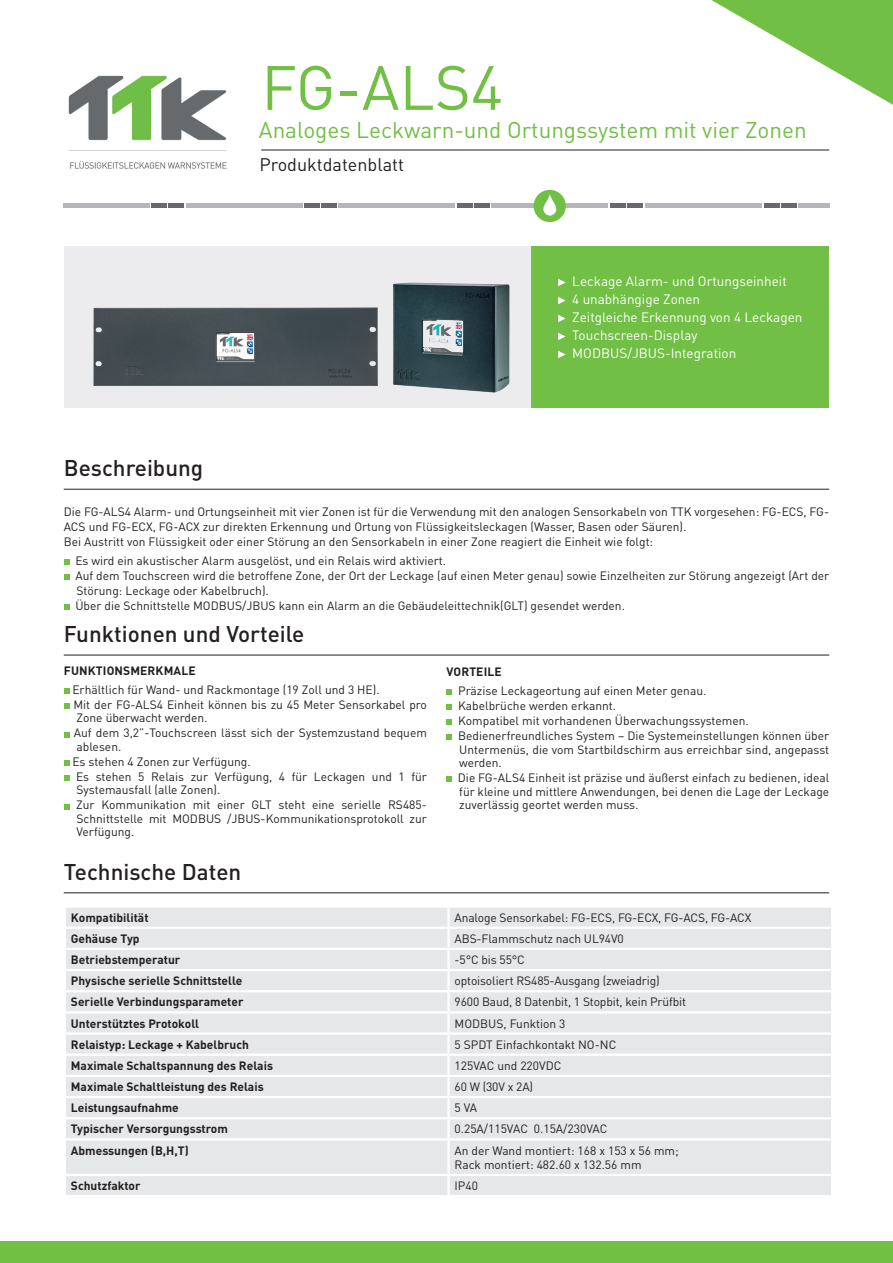
<style>
.page{position:relative;width:893px;height:1263px;background:#fff}
.page>*{position:absolute;margin:0;border:0;box-sizing:border-box;transform-origin:0 0}
.t1{font:61.5px "DINOT";color:#71bf44}
.t2{font:500 22.5px "DINOT";color:#231f20}
.t3{font:22.5px "DINOT";color:#71bf44}
.t4{font:18px "DINOT";color:#231f20}
.t5{font:13.5px/18px "DINOT";color:#fff}
.t6{font:12px/15px "DINOT";color:#231f20}
.t7{font:700 12px "DINOT";color:#231f20}
</style>
<div class="page">
<div style="left:64px;top:247px;width:467px;height:161px;background:#ececee"></div>
<div style="left:531px;top:247px;width:298px;height:161px;background:#71bf44"></div>
<div style="left:0;top:1242px;width:893px;height:21px;background:#71bf44"></div>
<hr style="left:261px;top:150px;width:568px;height:1px;background:#231f20">
<hr style="left:64px;top:204px;width:86px;height:4px;background:#b5b5ba">
<hr style="left:151px;top:204px;width:16px;height:4px;background:#69686e">
<hr style="left:186px;top:204px;width:117px;height:4px;background:#b5b5ba">
<hr style="left:169px;top:204px;width:15px;height:4px;background:#69686e">
<hr style="left:304px;top:204px;width:16px;height:4px;background:#69686e">
<hr style="left:339px;top:204px;width:116px;height:4px;background:#b5b5ba">
<hr style="left:321px;top:204px;width:16px;height:4px;background:#69686e">
<hr style="left:457px;top:204px;width:15px;height:4px;background:#69686e">
<hr style="left:491px;top:204px;width:117px;height:4px;background:#b5b5ba">
<hr style="left:474px;top:204px;width:16px;height:4px;background:#69686e">
<hr style="left:610px;top:204px;width:16px;height:4px;background:#69686e">
<hr style="left:628px;top:204px;width:15px;height:4px;background:#69686e">
<hr style="left:798px;top:204px;width:31px;height:4px;background:#b5b5ba">
<hr style="left:781px;top:204px;width:15px;height:4px;background:#69686e">
<hr style="left:645px;top:204px;width:117px;height:4px;background:#b5b5ba">
<hr style="left:764px;top:204px;width:15px;height:4px;background:#69686e">
<div style="left:534px;top:190px;width:32px;height:32px;background:#71bf44;border-radius:50%"></div>
<svg style="left:543px;top:194px;width:13px;height:22px"></svg>
<svg style="left:711px;top:0;width:182px;height:105px"></svg>
<img style="left:393px;top:282px;width:117px;height:111px">
<img style="left:93px;top:298px;width:303px;height:92px">
<div style="left:66px;top:908px;width:765px;height:287px;background:#e6e7e9"></div>
<hr style="left:447px;top:908px;width:3px;height:18px;background:#fff">
<hr style="left:64px;top:926px;width:385px;height:3px;background:#fff">
<hr style="left:449px;top:926px;width:384px;height:3px;background:#fff">
<hr style="left:447px;top:929px;width:3px;height:19px;background:#fff">
<hr style="left:64px;top:948px;width:385px;height:2px;background:#fff">
<hr style="left:449px;top:948px;width:384px;height:2px;background:#fff">
<hr style="left:447px;top:950px;width:3px;height:19px;background:#fff">
<hr style="left:64px;top:969px;width:385px;height:2px;background:#fff">
<hr style="left:449px;top:969px;width:384px;height:2px;background:#fff">
<hr style="left:447px;top:971px;width:3px;height:19px;background:#fff">
<hr style="left:64px;top:990px;width:385px;height:2px;background:#fff">
<hr style="left:449px;top:990px;width:384px;height:2px;background:#fff">
<hr style="left:447px;top:992px;width:3px;height:19px;background:#fff">
<hr style="left:64px;top:1011px;width:385px;height:2px;background:#fff">
<hr style="left:449px;top:1011px;width:384px;height:2px;background:#fff">
<hr style="left:447px;top:1013px;width:3px;height:19px;background:#fff">
<hr style="left:64px;top:1032px;width:385px;height:3px;background:#fff">
<hr style="left:449px;top:1032px;width:384px;height:3px;background:#fff">
<hr style="left:447px;top:1035px;width:3px;height:18px;background:#fff">
<hr style="left:64px;top:1053px;width:385px;height:3px;background:#fff">
<hr style="left:449px;top:1053px;width:384px;height:3px;background:#fff">
<hr style="left:447px;top:1056px;width:3px;height:19px;background:#fff">
<hr style="left:64px;top:1075px;width:385px;height:2px;background:#fff">
<hr style="left:449px;top:1075px;width:384px;height:2px;background:#fff">
<hr style="left:447px;top:1077px;width:3px;height:19px;background:#fff">
<hr style="left:64px;top:1096px;width:385px;height:2px;background:#fff">
<hr style="left:449px;top:1096px;width:384px;height:2px;background:#fff">
<hr style="left:447px;top:1098px;width:3px;height:19px;background:#fff">
<hr style="left:64px;top:1117px;width:385px;height:2px;background:#fff">
<hr style="left:449px;top:1117px;width:384px;height:2px;background:#fff">
<hr style="left:447px;top:1119px;width:3px;height:19px;background:#fff">
<hr style="left:64px;top:1138px;width:385px;height:2px;background:#fff">
<hr style="left:449px;top:1138px;width:384px;height:2px;background:#fff">
<hr style="left:447px;top:1140px;width:3px;height:34px;background:#fff">
<hr style="left:64px;top:1174px;width:385px;height:2px;background:#fff">
<hr style="left:449px;top:1174px;width:384px;height:2px;background:#fff">
<hr style="left:447px;top:1176px;width:3px;height:19px;background:#fff">
<img style="left:68px;top:75px;width:159px;height:94px">
<svg style="left:64px;top:559px;width:5px;height:6px"></svg>
<svg style="left:64px;top:574px;width:5px;height:6px"></svg>
<svg style="left:64px;top:604px;width:5px;height:6px"></svg>
<svg style="left:64px;top:688px;width:5px;height:6px"></svg>
<svg style="left:64px;top:703px;width:5px;height:6px"></svg>
<svg style="left:64px;top:732px;width:5px;height:5px"></svg>
<svg style="left:64px;top:760px;width:5px;height:6px"></svg>
<svg style="left:64px;top:775px;width:5px;height:6px"></svg>
<svg style="left:64px;top:804px;width:5px;height:5px"></svg>
<svg style="left:446px;top:689px;width:6px;height:6px"></svg>
<svg style="left:446px;top:704px;width:6px;height:6px"></svg>
<svg style="left:446px;top:719px;width:6px;height:6px"></svg>
<svg style="left:446px;top:734px;width:6px;height:6px"></svg>
<svg style="left:446px;top:776px;width:6px;height:6px"></svg>
<hr style="left:64px;top:489px;width:765px;height:1px;background:#231f20">
<hr style="left:64px;top:655px;width:765px;height:1px;background:#231f20">
<hr style="left:64px;top:892px;width:765px;height:1px;background:#231f20">
<svg style="left:558px;top:279px;width:8px;height:7px"></svg>
<svg style="left:558px;top:297px;width:8px;height:7px"></svg>
<svg style="left:558px;top:315px;width:8px;height:7px"></svg>
<svg style="left:558px;top:333px;width:8px;height:7px"></svg>
<svg style="left:558px;top:351px;width:8px;height:7px"></svg>
<h1 class="t1" style="left:261px;top:46px;width:243px">FG-ALS4</h1>
<h2 class="t3" style="left:259px;top:115px;width:549px">Analoges Leckwarn-und Ortungssystem mit vier Zonen</h2>
<h3 class="t4" style="left:259px;top:153px;width:146px">Produktdatenblatt</h3>
<h2 class="t2" style="left:64px;top:453px;width:141px">Beschreibung</h2>
<p class="t5" style="left:572px;top:272px;width:232px">Leckage Alarm- und Ortungseinheit<br>4 unabhängige Zonen<br>Zeitgleiche Erkennung von 4 Leckagen<br>Touchscreen-Display<br>MODBUS/JBUS-Integration</p>
<p class="t6" style="left:64px;top:503px;width:767px">Die FG-ALS4 Alarm- und Ortungseinheit mit vier Zonen ist für die Verwendung mit den analogen Sensorkabeln von TTK vorgesehen: FG-ECS, FG-<br>ACS und FG-ECX, FG-ACX zur direkten Erkennung und Ortung von Flüssigkeitsleckagen (Wasser, Basen oder Säuren).<br>Bei Austritt von Flüssigkeit oder einer Störung an den Sensorkabeln in einer Zone reagiert die Einheit wie folgt:</p>
<p class="t6" style="left:75px;top:552px;width:755px">Es wird ein akustischer Alarm ausgelöst, und ein Relais wird aktiviert.<br>Auf dem Touchscreen wird die betroffene Zone, der Ort der Leckage (auf einen Meter genau) sowie Einzelheiten zur Störung angezeigt (Art der Störung: Leckage oder Kabelbruch).<br>Über die Schnittstelle MODBUS/JBUS kann ein Alarm an die Gebäudeleittechnik(GLT) gesendet werden.</p>
<h2 class="t2" style="left:64px;top:619px;width:242px">Funktionen und Vorteile</h2>
<p class="t7" style="left:64px;top:662px;width:133px">FUNKTIONSMERKMALE</p>
<p class="t6" style="left:72px;top:682px;width:356px">Erhältlich für Wand- und Rackmontage (19 Zoll und 3 HE).<br>Mit der FG-ALS4 Einheit können bis zu 45 Meter Sensorkabel pro</p>
<p class="t6" style="left:74px;top:710px;width:355px">Zone überwacht werden.<br>Auf dem 3,2”-Touchscreen lässt sich der Systemzustand bequem</p>
<p class="t6" style="left:72px;top:739px;width:356px;text-indent:4px">ablesen.<br>Es stehen 4 Zonen zur Verfügung.<br>Es stehen 5 Relais zur Verfügung, 4 für Leckagen und 1 für</p>
<p class="t6" style="left:76px;top:782px;width:352px">Systemausfall (alle Zonen).<br>Zur Kommunikation mit einer GLT steht eine serielle RS485-</p>
<p class="t6" style="left:77px;top:811px;width:352px;line-height:13.5px">Schnittstelle mit MODBUS /JBUS-Kommunikationsprotokoll zur<br>Verfügung.</p>
<h2 class="t2" style="left:64px;top:857px;width:179px">Technische Daten</h2>
<p class="t7" style="left:447px;top:663px;width:57px">VORTEILE</p>
<p class="t6" style="left:458px;top:683px;width:373px">Präzise Leckageortung auf einen Meter genau.<br>Kabelbrüche werden erkannt.<br>Kompatibel mit vorhandenen Überwachungssystemen.<br>Bedienerfreundliches System – Die Systemeinstellungen können über</p>
<p class="t6" style="left:459px;top:742px;width:371px;line-height:13.5px">Untermenüs, die vom Startbildschirm aus erreichbar sind, angepasst werden.</p>
<p class="t6" style="left:458px;top:770px;width:373px;line-height:13.5px;text-align:justify">Die FG-ALS4 Einheit ist präzise und äußerst einfach zu bedienen, ideal für kleine und mittlere Anwendungen, bei denen die Lage der Leckage zuverlässig geortet werden muss.</p>
<p class="t7" style="left:71px;top:909px;width:79px">Kompatibilität</p>
<p class="t6" style="left:455px;top:909px;width:298px">Analoge Sensorkabel: FG-ECS, FG-ECX, FG-ACS, FG-ACX</p>
<p class="t7" style="left:71px;top:930px;width:70px">Gehäuse Typ</p>
<p class="t6" style="left:455px;top:930px;width:171px">ABS-Flammschutz nach UL94V0</p>
<p class="t7" style="left:71px;top:951px;width:111px">Betriebstemperatur</p>
<p class="t6" style="left:455px;top:952px;width:72px">-5°C bis 55°C</p>
<p class="t7" style="left:71px;top:973px;width:173px">Physische serielle Schnittstelle</p>
<p class="t6" style="left:455px;top:973px;width:207px">optoisoliert RS485-Ausgang (zweiadrig)</p>
<p class="t7" style="left:71px;top:994px;width:174px">Serielle Verbindungsparameter</p>
<p class="t6" style="left:455px;top:994px;width:233px">9600 Baud, 8 Datenbit, 1 Stopbit, kein Prüfbit</p>
<p class="t7" style="left:71px;top:1015px;width:130px">Unterstütztes Protokoll</p>
<p class="t6" style="left:455px;top:1015px;width:112px">MODBUS, Funktion 3</p>
<p class="t7" style="left:71px;top:1036px;width:180px">Relaistyp: Leckage + Kabelbruch</p>
<p class="t6" style="left:455px;top:1036px;width:163px">5 SPDT Einfachkontakt NO-NC</p>
<p class="t7" style="left:71px;top:1057px;width:204px">Maximale Schaltspannung des Relais</p>
<p class="t6" style="left:455px;top:1057px;width:108px">125VAC und 220VDC</p>
<p class="t7" style="left:71px;top:1078px;width:194px">Maximale Schaltleistung des Relais</p>
<p class="t6" style="left:455px;top:1079px;width:80px">60 W (30V x 2A)</p>
<p class="t7" style="left:71px;top:1100px;width:109px">Leistungsaufnahme</p>
<p class="t6" style="left:455px;top:1100px;width:24px">5 VA</p>
<p class="t7" style="left:71px;top:1121px;width:159px">Typischer Versorgungsstrom</p>
<p class="t6" style="left:455px;top:1121px;width:154px">0.25A/115VAC 0.15A/230VAC</p>
<p class="t7" style="left:71px;top:1142px;width:119px">Abmessungen (B,H,T)</p>
<p class="t6" style="left:455px;top:1142px;width:226px;line-height:14.4px">An der Wand montiert: 168 x 153 x 56 mm;<br>Rack montiert: 482.60 x 132.56 mm</p>
<p class="t7" style="left:71px;top:1178px;width:71px">Schutzfaktor</p>
<p class="t6" style="left:455px;top:1178px;width:25px">IP40</p>
</div>
